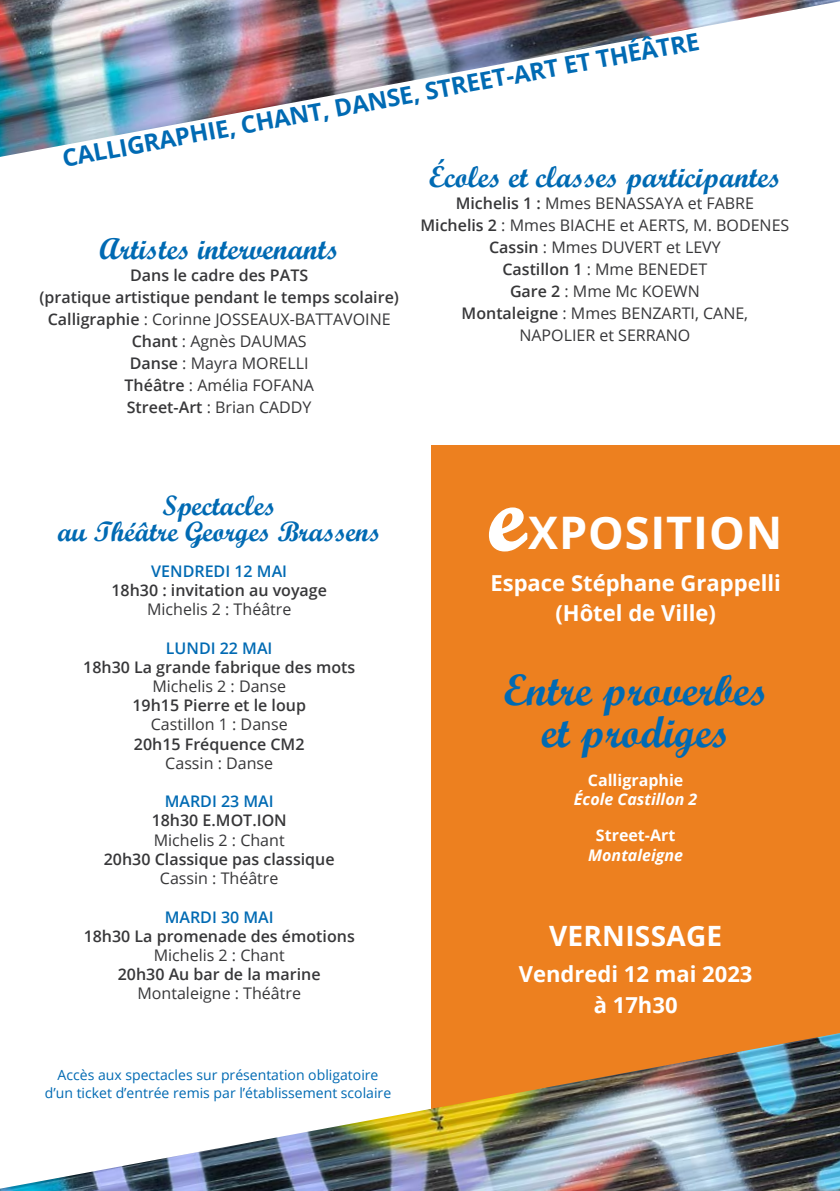
<style>
.page{position:relative;width:840px;height:1191px;background:#fff}
.page>*{position:absolute;margin:0;border:0;box-sizing:border-box;transform-origin:0 0}
.t1{font:700 44.8px "Open Sans";letter-spacing:.02em;color:#fff}
.t2{font:44px/42px "Script MT Bold";color:#006ab3;text-align:center}
.t3{font:30px "Script MT Bold";color:#006ab3}
.t4{font:28px/26px "Script MT Bold";color:#006ab3;text-align:center}
.t5{font:700 28px "Open Sans";letter-spacing:.01em;color:#fff}
.t6{font:700 24px "Open Sans";color:#006ab3}
.t7{font:700 22px/30px "Open Sans";color:#fff;text-align:center}
.t8{font:600 16px/22px "Open Sans";color:#373739;text-align:center}
.t9{font:16px/22px "Open Sans";color:#373739;text-align:center}
.t10{font:600 16px "Open Sans";color:#006ab3}
.t11{font:italic 700 16px "Open Sans";color:#fff}
.t12{font:700 16px "Open Sans";color:#fff}
.t13{font:14px/18px "Open Sans";color:#006ab3;text-align:center}
.s1{font-weight:600}
.s2{font-weight:400}
.s3{font-family:"Script MT Bold";font-weight:400;font-size:98.8px}
</style>
<div class="page">
<div style="left:431px;top:445px;width:408px;height:704px;background:#ed801f"></div>
<img style="left:0;top:0;width:839px;height:157px">
<img style="left:0;top:1033px;width:839px;height:158px">
<h3 class="t6" style="left:59px;top:139px;width:648px;rotate:-10deg">CALLIGRAPHIE, CHANT, DANSE, STREET-ART ET THÉÂTRE</h3>
<h3 class="t3" style="left:428px;top:159px;width:353px">Écoles et classes participantes</h3>
<p class="t9" style="left:420px;top:192px;width:370px"><span class="s1">Michelis 1 :</span> Mmes BENASSAYA et FABRE<br><span class="s1">Michelis 2</span> : Mmes BIACHE et AERTS, M. BODENES<br><span class="s1">Cassin</span> : Mmes DUVERT et LEVY<br><span class="s1">Castillon 1</span> : Mme BENEDET<br><span class="s1">Gare 2</span> : Mme Mc KOEWN<br><span class="s1">Montaleigne</span> : Mmes BENZARTI, CANE,<br>NAPOLIER et SERRANO</p>
<h3 class="t3" style="left:99px;top:230px;width:241px">Artistes intervenants</h3>
<p class="t8" style="left:39px;top:264px;width:361px">Dans le cadre des PATS<br>(pratique artistique pendant le temps scolaire)<br>Calligraphie <span class="s2">: Corinne JOSSEAUX-BATTAVOINE<br></span>Chant <span class="s2">: Agnès DAUMAS<br></span>Danse <span class="s2">: Mayra MORELLI<br></span>Théâtre <span class="s2">: Amélia FOFANA<br></span>Street-Art <span class="s2">: Brian CADDY</span></p>
<h3 class="t4" style="left:58px;top:492px;width:324px">Spectacles<br>au Théâtre Georges Brassens</h3>
<p class="t10" style="left:151px;top:560px;width:137px">VENDREDI 12 MAI</p>
<p class="t8" style="left:111px;top:579px;width:217px">18h30 : invitation au voyage</p>
<p class="t9" style="left:147px;top:598px;width:146px">Michelis 2 : Théâtre</p>
<p class="t10" style="left:166px;top:637px;width:108px">LUNDI 22 MAI</p>
<p class="t8" style="left:83px;top:655px;width:273px">18h30 La grande fabrique des mots</p>
<p class="t9" style="left:152px;top:675px;width:135px">Michelis 2 : Danse</p>
<p class="t8" style="left:132px;top:694px;width:175px">19h15 Pierre et le loup</p>
<p class="t9" style="left:151px;top:713px;width:138px">Castillon 1 : Danse</p>
<p class="t8" style="left:134px;top:732px;width:172px">20h15 Fréquence CM2</p>
<p class="t9" style="left:165px;top:751px;width:109px">Cassin : Danse</p>
<p class="t10" style="left:164px;top:790px;width:111px">MARDI 23 MAI</p>
<p class="t8" style="left:151px;top:809px;width:137px">18h30 E.MOT.ION</p>
<p class="t9" style="left:154px;top:828px;width:132px">Michelis 2 : Chant</p>
<p class="t8" style="left:104px;top:847px;width:232px">20h30 Classique pas classique</p>
<p class="t9" style="left:160px;top:867px;width:120px">Cassin : Théâtre</p>
<p class="t10" style="left:164px;top:905px;width:111px">MARDI 30 MAI</p>
<p class="t8" style="left:84px;top:924px;width:272px">18h30 La promenade des émotions</p>
<p class="t9" style="left:154px;top:943px;width:132px">Michelis 2 : Chant</p>
<p class="t8" style="left:118px;top:963px;width:204px">20h30 Au bar de la marine</p>
<p class="t9" style="left:137px;top:982px;width:165px">Montaleigne : Théâtre</p>
<p class="t13" style="left:45px;top:1065px;width:347px">Accès aux spectacles sur présentation obligatoire d’un ticket d’entrée remis par l’établissement scolaire</p>
<h1 class="t1" style="left:489px;top:501px;width:294px"><span class="s3">e</span>XPOSITION</h1>
<h3 class="t7" style="left:490px;top:567px;width:292px">Espace Stéphane Grappelli (Hôtel de Ville)</h3>
<h2 class="t2" style="left:503px;top:669px;width:266px">Entre proverbes et prodiges</h2>
<p class="t12" style="left:587px;top:768px;width:97px">Calligraphie</p>
<p class="t11" style="left:573px;top:787px;width:125px">École Castillon 2</p>
<p class="t12" style="left:595px;top:824px;width:81px">Street-Art</p>
<p class="t11" style="left:588px;top:843px;width:96px">Montaleigne</p>
<h3 class="t5" style="left:548px;top:916px;width:175px">VERNISSAGE</h3>
<h3 class="t7" style="left:518px;top:958px;width:235px;line-height:31px">Vendredi 12 mai 2023 à 17h30</h3>
</div>
